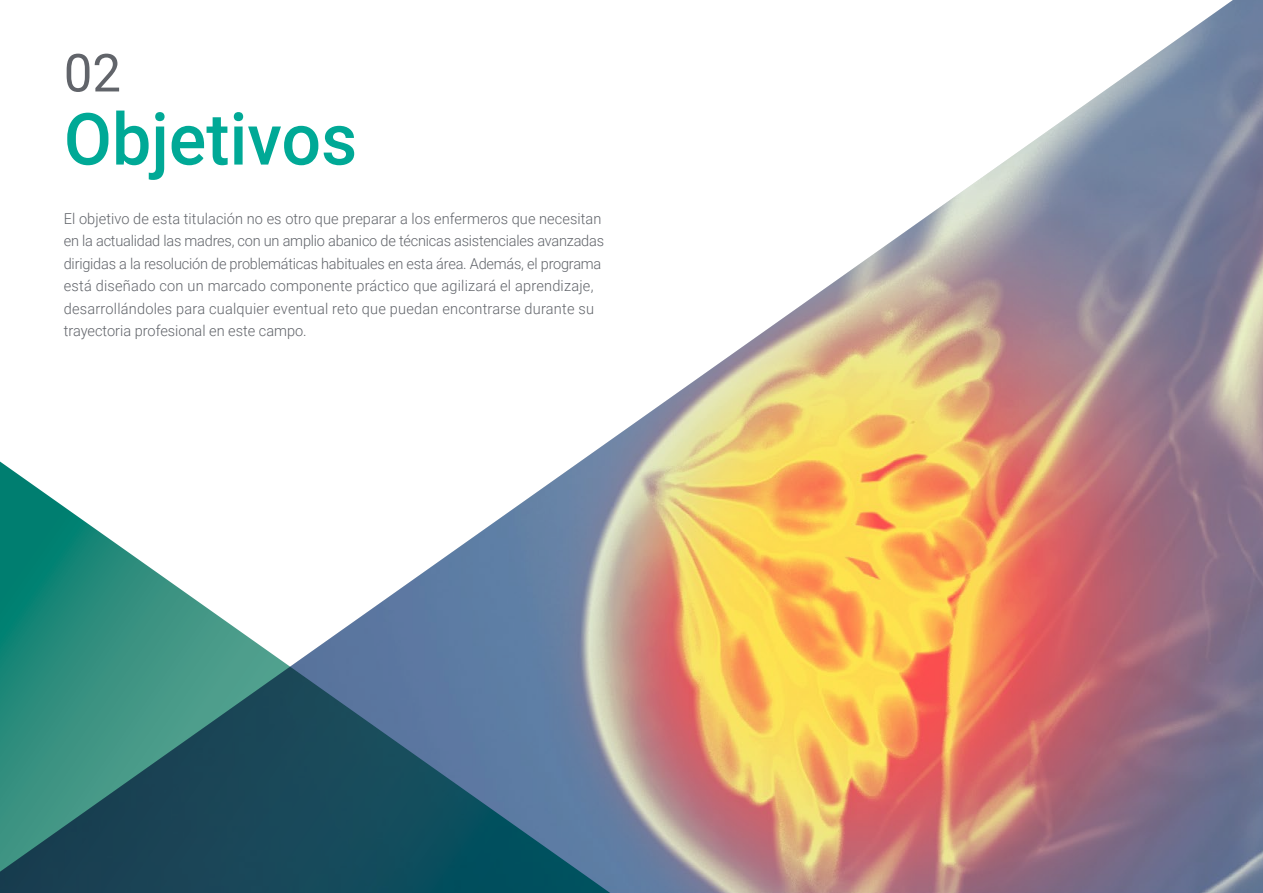
<style>
.page{position:relative;width:1263px;height:893px;background:#fff}
.page>*{position:absolute;margin:0;border:0;box-sizing:border-box;transform-origin:0 0}
.t1{font:500 72px "Roboto";color:#00a996}
.t2{font:52.5px "Roboto";color:#61646a}
.t3{font:300 15px/22.5px "Roboto";letter-spacing:.005em;color:#61646a}
</style>
<div class="page">
<img style="left:602px;top:0;width:661px;height:893px">
<svg style="left:0;top:446px;width:640px;height:447px"></svg>
<h2 class="t2" style="left:64px;top:36px;width:59px">02</h2>
<h1 class="t1" style="left:64px;top:89px;width:295px">Objetivos</h1>
<p class="t3" style="left:64px;top:207px;width:542px">El objetivo de esta titulación no es otro que preparar a los enfermeros que necesitan en la actualidad las madres, con un amplio abanico de técnicas asistenciales avanzadas dirigidas a la resolución de problemáticas habituales en esta área. Además, el programa está diseñado con un marcado componente práctico que agilizará el aprendizaje, desarrollándoles para cualquier eventual reto que puedan encontrarse durante su trayectoria profesional en este campo.</p>
</div>
